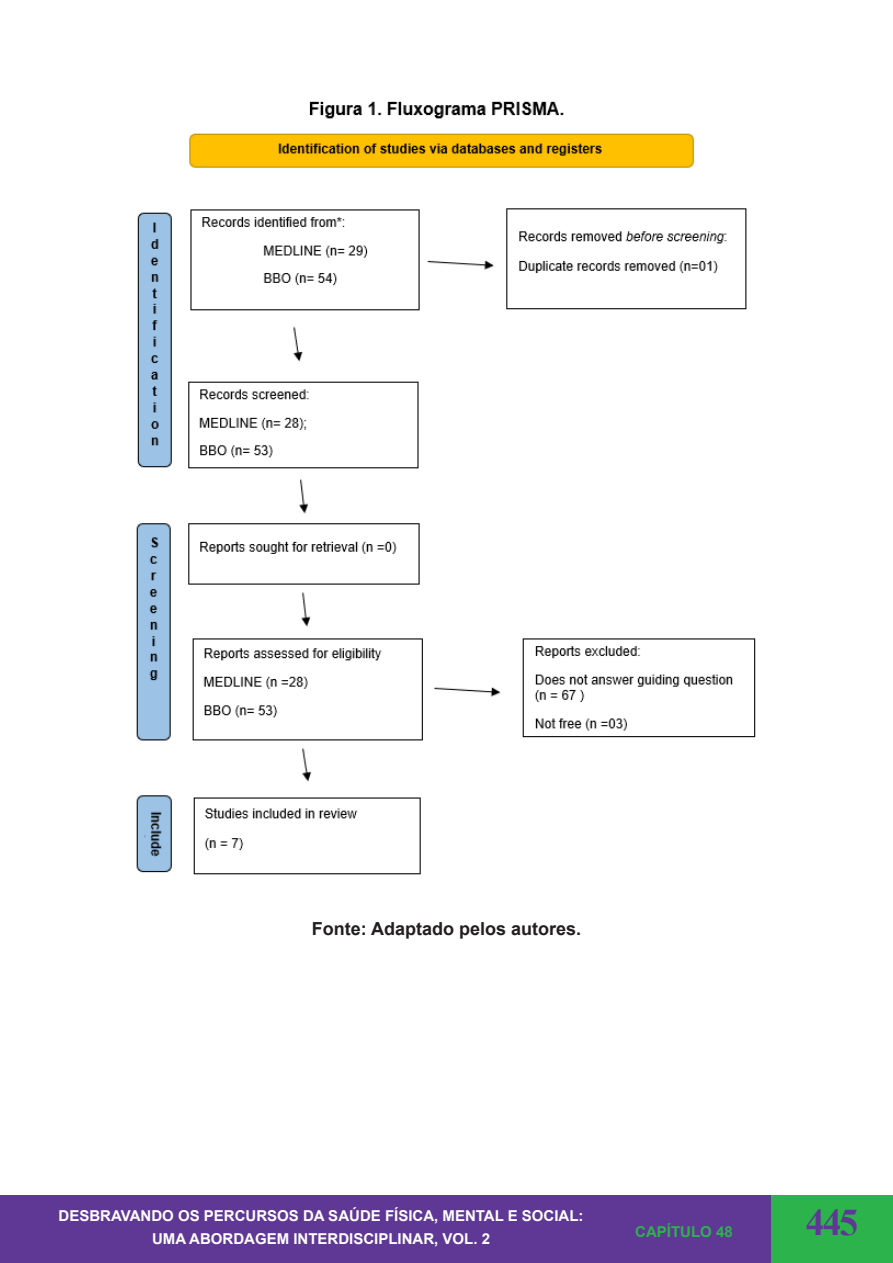
<style>
.page{position:relative;width:893px;height:1263px;background:#fff}
.page>*{position:absolute;margin:0;border:0;box-sizing:border-box;transform-origin:0 0}
.t1{font:700 37.5px "Times New Roman";color:#5f3896}
.t2{font:700 18px "Arial";color:#231f20}
.t3{font:700 15px/22.5px "Arial";color:#fff;text-align:center}
.t4{font:700 15px "Arial";color:#2cb34b}
</style>
<div class="page">
<div style="left:0;top:1196px;width:893px;height:67px;background:#5f3896"></div>
<hr style="left:0;top:1196px;width:1px;height:67px;background:#2cb34b">
<div style="left:771px;top:1196px;width:122px;height:67px;background:#2cb34b"></div>
<img style="left:136px;top:101px;width:620px;height:774px">
<p class="t2" style="left:312px;top:916px;width:271px">Fonte: Adaptado pelos autores.</p>
<p class="t3" style="left:59px;top:1205px;width:527px">DESBRAVANDO OS PERCURSOS DA SAÚDE FÍSICA, MENTAL E SOCIAL:<br>UMA ABORDAGEM INTERDISCIPLINAR, VOL. 2</p>
<p class="t4" style="left:635px;top:1221px;width:99px">CAPÍTULO 48</p>
<h1 class="t1" style="left:806px;top:1195px;width:54px">445</h1>
</div>
